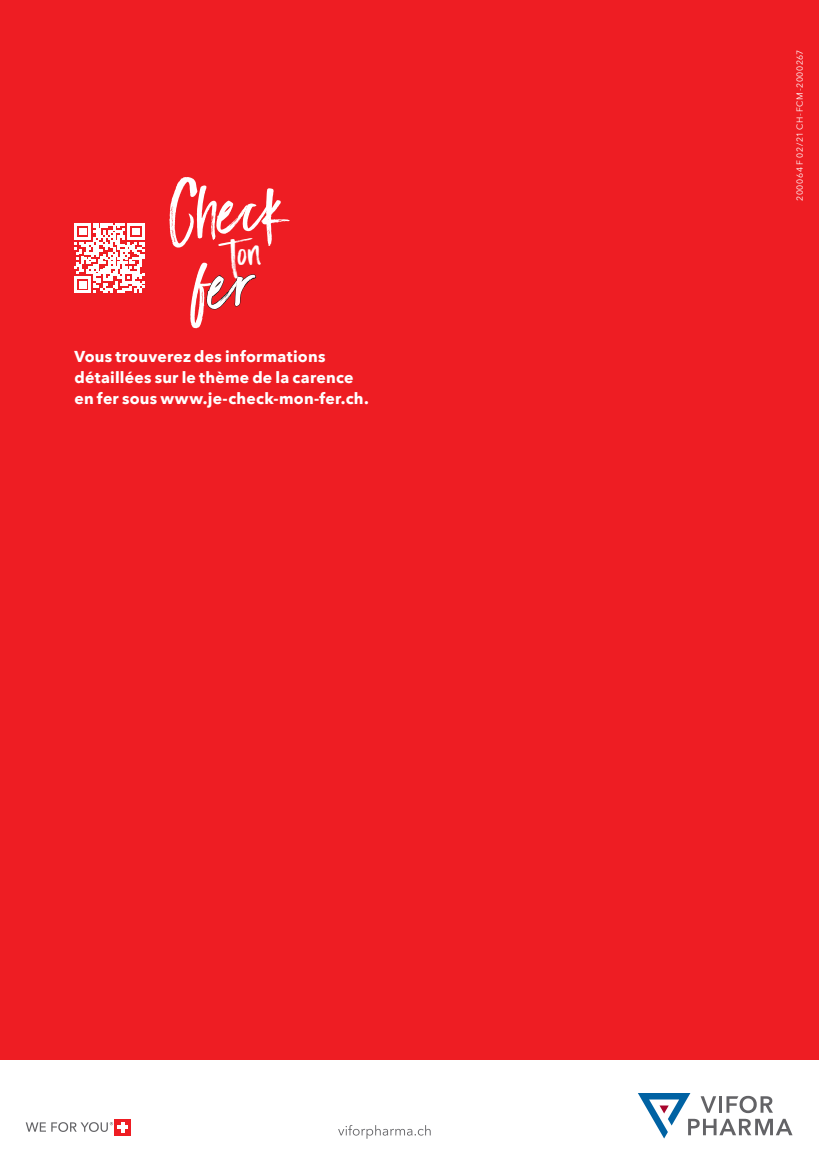
<style>
.page{position:relative;width:819px;height:1166px;background:#fff}
.page>*{position:absolute;margin:0;border:0;box-sizing:border-box;transform-origin:0 0}
.t1{font:66.33px/75.2px "Black Diamond";letter-spacing:.035em;color:#fff;text-align:center}
.t2{font:700 15.75px/21px "Avenir Next";letter-spacing:.015em;color:#fff}
.t3{font:8.75px "Avenir Next";letter-spacing:.065em;color:#fff}
.s1{color:#231f20}
</style>
<div class="page">
<div style="left:0;top:0;width:819px;height:1061px;background:#ee1d23"></div>
<svg style="left:338px;top:1125px;width:92px;height:13px"></svg>
<svg style="left:638px;top:1093px;width:154px;height:45px"></svg>
<div style="left:114px;top:1119px;width:17px;height:16px;background:#ee1d23"></div>
<svg style="left:26px;top:1122px;width:102px;height:10px"></svg>
<svg style="left:74px;top:223px;width:70px;height:70px"></svg>
<h1 class="t1" style="left:167px;top:168px;width:118px">Check f<span class="s1">er</span></h1>
<p class="t2" style="left:74px;top:346px;width:296px">Vous trouverez des informations détaillées sur le thème de la carence en fer sous www.je-check-mon-fer.ch.</p>
<p class="t3" style="left:792px;top:201px;width:153px;rotate:-90deg">200064 F 02/21 CH-FCM-2000267</p>
</div>
